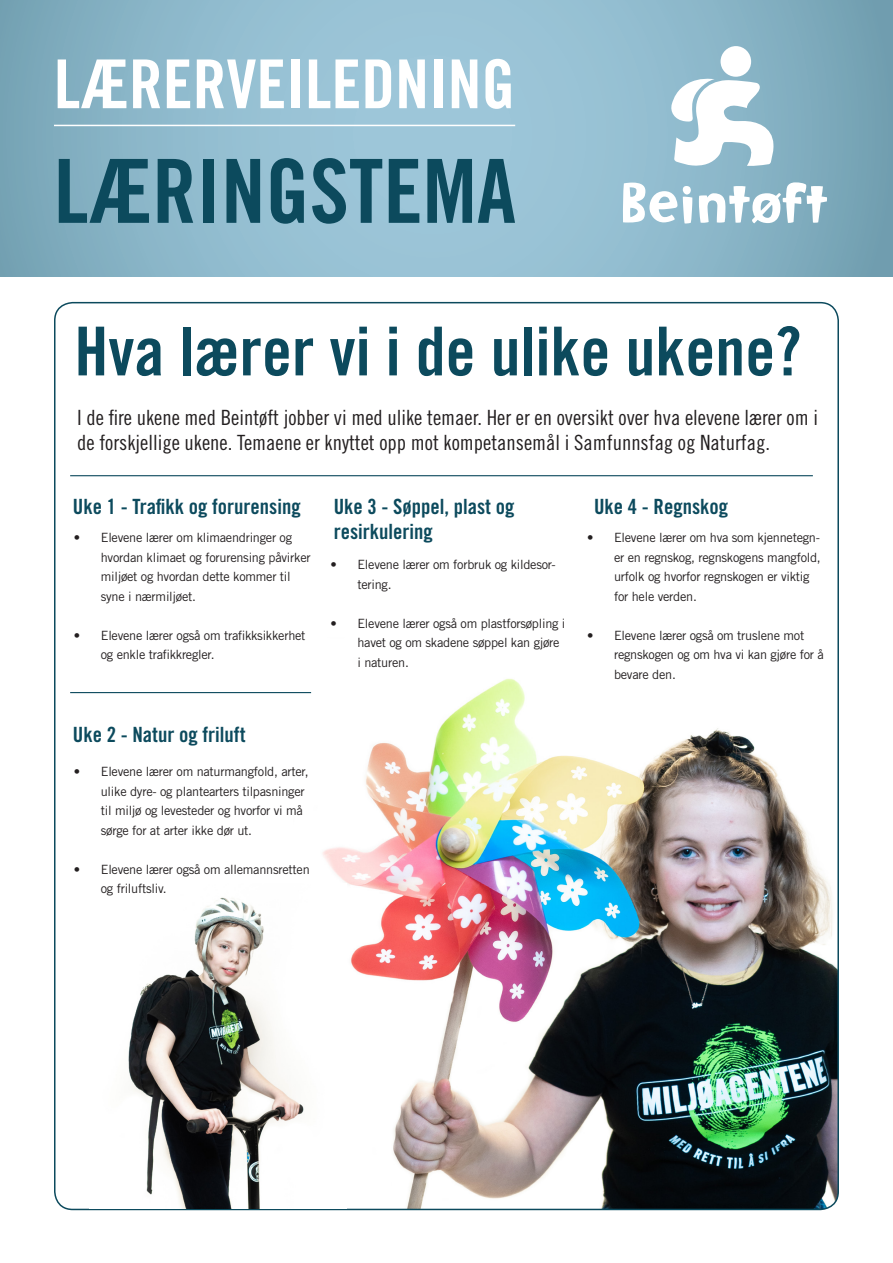
<style>
.page{position:relative;width:893px;height:1263px;background:#fff}
.page>*{position:absolute;margin:0;border:0;box-sizing:border-box;transform-origin:0 0}
.t1{font:88.5px "Trade Gothic Bold Cond Twenty";color:#0c4a5d}
.t2{font:67.5px "Trade Gothic Bold Cond Twenty";color:#0c4a5d}
.t3{font:67.5px "Trade Gothic Bold Cond Twenty";color:#fff}
.t4{font:21px/25.2px "Trade Gothic Cond Eighteen";color:#231f20}
.t5{font:21px "Trade Gothic Bold Cond Twenty";color:#0c4a5d}
.t6{font:12.75px/19.5px "Trade Gothic";letter-spacing:-.02em;color:#231f20}
</style>
<div class="page">
<svg style="left:0;top:0;width:893px;height:276px"></svg>
<img style="left:293px;top:678px;width:545px;height:531px">
<img style="left:128px;top:884px;width:219px;height:325px">
<hr style="left:70px;top:475px;width:743px;height:1px;background:#0c4a5d">
<hr style="left:70px;top:692px;width:241px;height:1px;background:#0c4a5d">
<hr style="left:54px;top:125px;width:461px;height:1px;background:#fff">
<div style="left:720px;top:46px;width:31px;height:31px;background:#fff;border-radius:50%"></div>
<svg style="left:669px;top:77px;width:105px;height:89px"></svg>
<svg style="left:623px;top:183px;width:54px;height:39px"></svg>
<svg style="left:683px;top:186px;width:9px;height:38px"></svg>
<svg style="left:699px;top:182px;width:128px;height:41px"></svg>
<p class="t3" style="left:54px;top:43px;width:463px">LÆRERVEILEDNING</p>
<p class="t1" style="left:54px;top:137px;width:464px">LÆRINGSTEMA</p>
<p class="t2" style="left:74px;top:310px;width:728px">Hva lærer vi i de ulike ukene?</p>
<p class="t4" style="left:77px;top:404px;width:742px">I de fire ukene med Beintøft jobber vi med ulike temaer. Her er en oversikt over hva elevene lærer om i de forskjellige ukene. Temaene er knyttet opp mot kompetansemål i Samfunnsfag og Naturfag.</p>
<p class="t5" style="left:73px;top:494px;width:229px">Uke 1 - Trafikk og forurensing</p>
<p class="t6" style="left:101px;top:528px;width:211px;text-indent:-27px">• Elevene lærer om klimaendringer og hvordan klimaet og forurensing påvirker miljøet og hvordan dette kommer til syne i nærmiljøet.</p>
<p class="t6" style="left:101px;top:625px;width:206px;text-indent:-27px">• Elevene lærer også om trafikksikkerhet og enkle trafikkregler.</p>
<p class="t5" style="left:334px;top:494px;width:182px">Uke 3 - Søppel, plast og</p>
<p class="t5" style="left:334px;top:519px;width:101px">resirkulering</p>
<p class="t6" style="left:357px;top:555px;width:200px;text-indent:-27px">• Elevene lærer om forbruk og kildesor&shy;tering.</p>
<p class="t6" style="left:357px;top:613px;width:210px;text-indent:-27px">• Elevene lærer også om plastforsøpling i havet og om skadene søppel kan gjøre i naturen.</p>
<p class="t5" style="left:73px;top:721px;width:174px">Uke 2 - Natur og friluft</p>
<p class="t6" style="left:101px;top:762px;width:209px;text-indent:-27px">• Elevene lærer om naturmangfold, arter, ulike dyre- og plantearters tilpasninger til miljø og levesteder og hvorfor vi må sørge for at arter ikke dør ut.</p>
<p class="t6" style="left:101px;top:859px;width:210px;text-indent:-27px">• Elevene lærer også om allemannsretten og friluftsliv.</p>
<p class="t5" style="left:594px;top:494px;width:136px">Uke 4 - Regnskog</p>
<p class="t6" style="left:614px;top:528px;width:208px;text-indent:-27px">• Elevene lærer om hva som kjennetegn&shy;er en regnskog, regnskogens mangfold, urfolk og hvorfor regnskogen er viktig for hele verden.</p>
<p class="t6" style="left:614px;top:625px;width:211px;text-indent:-27px">• Elevene lærer også om truslene mot regnskogen og om hva vi kan gjøre for å bevare den.</p>
</div>
